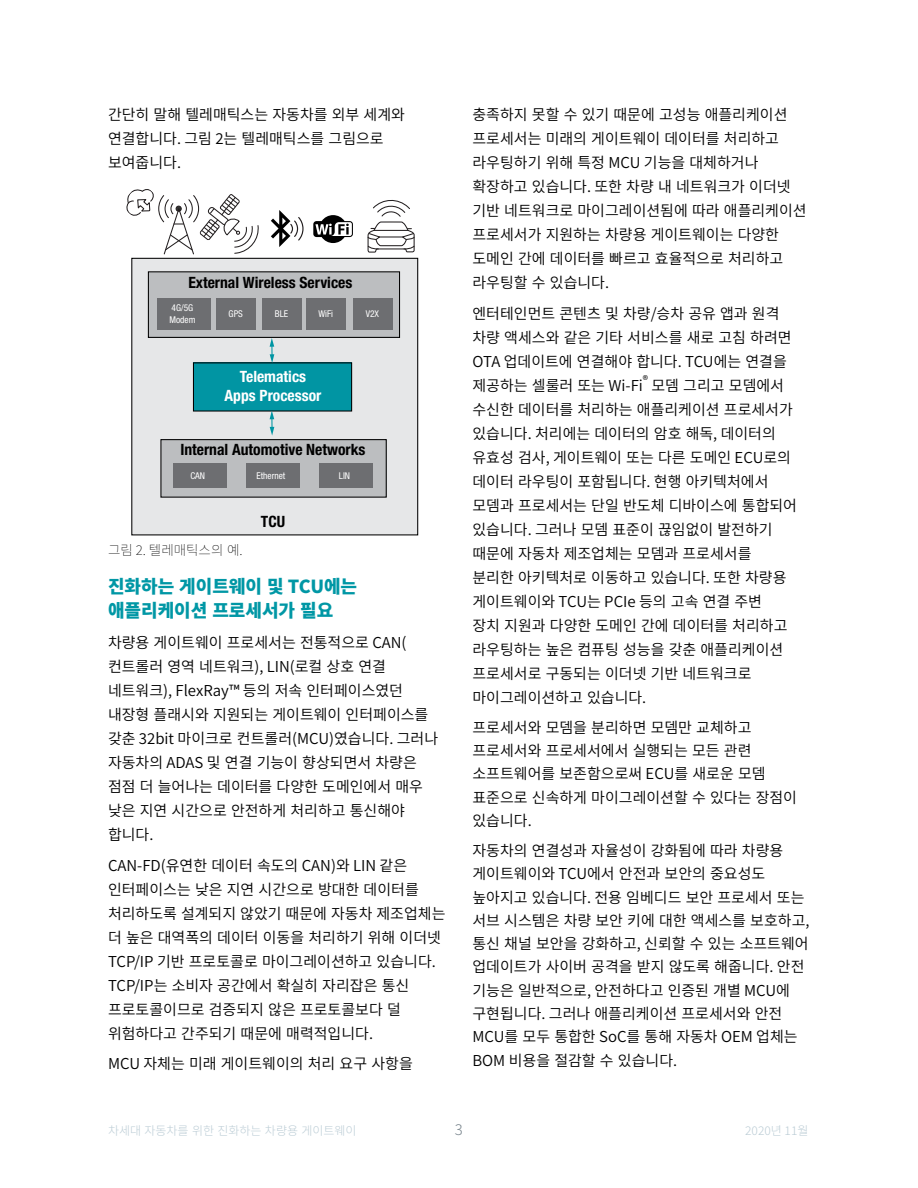
<style>
.page{position:relative;width:918px;height:1188px;background:#fff}
.page>*{position:absolute;margin:0;border:0;box-sizing:border-box;transform-origin:0 0}
.t1{font:800 18px/24px "Source Han Sans KR";color:#0097a5}
.t2{font:700 condensed 15.6px "Helvetica Neue LT Std";color:#000}
.t3{font:700 condensed 15.6px/18.8px "Helvetica Neue LT Std";color:#fff;text-align:center}
.t4{font:15px/24px "Source Han Sans KR";color:#000}
.t5{font:300 15px "Source Han Sans KR";color:#79858d}
.t6{font:200 13.5px "Source Han Sans KR";color:#000}
.t7{font:300 12px "Source Han Sans KR";color:#bbccd5}
.t8{font:11.25px "Source Han Sans KR";color:#000}
.t9{font:condensed 9.3px/11.2px "Helvetica Neue LT Std";color:#fff}
</style>
<div class="page">
<div style="left:132px;top:258px;width:286px;height:277px;background:#e6e7e8"></div>
<div style="left:131px;top:258px;width:287px;height:277px;border:1px solid #000"></div>
<div style="left:148px;top:272px;width:252px;height:65px;background:#bcbec0"></div>
<div style="left:148px;top:271px;width:252px;height:67px;border:1px solid #000"></div>
<div style="left:161px;top:440px;width:225px;height:57px;background:#bcbec0"></div>
<div style="left:160px;top:439px;width:227px;height:59px;border:1px solid #000"></div>
<div style="left:193px;top:363px;width:159px;height:48px;background:#0195a3"></div>
<div style="left:158px;top:298px;width:53px;height:32px;background:#6d6e71"></div>
<svg style="left:270px;top:338px;width:4px;height:25px"></svg>
<svg style="left:270px;top:411px;width:4px;height:25px"></svg>
<div style="left:216px;top:298px;width:40px;height:32px;background:#6d6e71"></div>
<div style="left:173px;top:463px;width:54px;height:24px;background:#6d6e71"></div>
<div style="left:246px;top:463px;width:54px;height:24px;background:#6d6e71"></div>
<div style="left:320px;top:463px;width:53px;height:24px;background:#6d6e71"></div>
<div style="left:262px;top:298px;width:40px;height:32px;background:#6d6e71"></div>
<div style="left:306px;top:298px;width:40px;height:32px;background:#6d6e71"></div>
<div style="left:353px;top:298px;width:40px;height:32px;background:#6d6e71"></div>
<svg style="left:368px;top:200px;width:47px;height:53px"></svg>
<svg style="left:126px;top:189px;width:133px;height:65px"></svg>
<svg style="left:271px;top:210px;width:33px;height:37px"></svg>
<svg style="left:313px;top:215px;width:40px;height:28px"></svg>
<p class="t4" style="left:108px;top:103px;width:298px">간단히 말해 텔레매틱스는 자동차를 외부 세계와 연결합니다. 그림 2는 텔레매틱스를 그림으로 보여줍니다.</p>
<p class="t2" style="left:188px;top:273px;width:166px">External Wireless Services</p>
<p class="t9" style="left:169px;top:303px;width:28px">4G/5G<br>Modem</p>
<p class="t9" style="left:229px;top:308px;width:16px">GPS</p>
<p class="t9" style="left:275px;top:308px;width:15px">BLE</p>
<p class="t9" style="left:319px;top:308px;width:16px">WiFi</p>
<p class="t9" style="left:366px;top:308px;width:15px">V2X</p>
<p class="t3" style="left:225px;top:367px;width:98px">Telematics<br>Apps Processor</p>
<p class="t2" style="left:180px;top:440px;width:187px">Internal Automotive Networks</p>
<p class="t9" style="left:190px;top:470px;width:16px">CAN</p>
<p class="t9" style="left:256px;top:470px;width:30px">Ethernet</p>
<p class="t9" style="left:339px;top:470px;width:13px">LIN</p>
<p class="t6" style="left:108px;top:542px;width:136px">그림 2. 텔레매틱스의 예.</p>
<p class="t2" style="left:261px;top:512px;width:26px">TCU</p>
<p class="t1" style="left:108px;top:575px;width:251px">진화하는 게이트웨이 및 TCU에는 애플리케이션 프로세서가 필요</p>
<p class="t4" style="left:108px;top:631px;width:332px">차량용 게이트웨이 프로세서는 전통적으로 CAN( 컨트롤러 영역 네트워크), LIN(로컬 상호 연결 네트워크), FlexRay™ 등의 저속 인터페이스였던 내장형 플래시와 지원되는 게이트웨이 인터페이스를 갖춘 32bit 마이크로 컨트롤러(MCU)였습니다. 그러나 자동차의 ADAS 및 연결 기능이 향상되면서 차량은 점점 더 늘어나는 데이터를 다양한 도메인에서 매우 낮은 지연 시간으로 안전하게 처리하고 통신해야 합니다.</p>
<p class="t4" style="left:108px;top:853px;width:339px">CAN-FD(유연한 데이터 속도의 CAN)와 LIN 같은 인터페이스는 낮은 지연 시간으로 방대한 데이터를 처리하도록 설계되지 않았기 때문에 자동차 제조업체는 더 높은 대역폭의 데이터 이동을 처리하기 위해 이더넷<br>TCP/IP 기반 프로토콜로 마이그레이션하고 있습니다.<br>TCP/IP는 소비자 공간에서 확실히 자리잡은 통신 프로토콜이므로 검증되지 않은 프로토콜보다 덜 위험하다고 간주되기 때문에 매력적입니다.</p>
<p class="t4" style="left:108px;top:1052px;width:306px">MCU 자체는 미래 게이트웨이의 처리 요구 사항을</p>
<p class="t4" style="left:472px;top:103px;width:336px">충족하지 못할 수 있기 때문에 고성능 애플리케이션 프로세서는 미래의 게이트웨이 데이터를 처리하고 라우팅하기 위해 특정 MCU 기능을 대체하거나 확장하고 있습니다. 또한 차량 내 네트워크가 이더넷 기반 네트워크로 마이그레이션됨에 따라 애플리케이션 프로세서가 지원하는 차량용 게이트웨이는 다양한 도메인 간에 데이터를 빠르고 효율적으로 처리하고 라우팅할 수 있습니다.</p>
<p class="t4" style="left:472px;top:302px;width:321px">엔터테인먼트 콘텐츠 및 차량/승차 공유 앱과 원격 차량 액세스와 같은 기타 서비스를 새로 고침 하려면<br>OTA 업데이트에 연결해야 합니다. TCU에는 연결을 제공하는 셀룰러 또는 Wi-Fi</p>
<p class="t8" style="left:643px;top:374px;width:7px">®</p>
<p class="t4" style="left:472px;top:374px;width:326px;text-indent:179px">모뎀 그리고 모뎀에서 수신한 데이터를 처리하는 애플리케이션 프로세서가 있습니다. 처리에는 데이터의 암호 해독, 데이터의 유효성 검사, 게이트웨이 또는 다른 도메인 ECU로의 데이터 라우팅이 포함됩니다. 현행 아키텍처에서 모뎀과 프로세서는 단일 반도체 디바이스에 통합되어 있습니다. 그러나 모뎀 표준이 끊임없이 발전하기 때문에 자동차 제조업체는 모뎀과 프로세서를<br>분리한 아키텍처로 이동하고 있습니다. 또한 차량용 게이트웨이와 TCU는 PCIe 등의 고속 연결 주변<br>장치 지원과 다양한 도메인 간에 데이터를 처리하고 라우팅하는 높은 컴퓨팅 성능을 갖춘 애플리케이션 프로세서로 구동되는 이더넷 기반 네트워크로 마이그레이션하고 있습니다.</p>
<p class="t4" style="left:472px;top:716px;width:326px;line-height:23.2px">프로세서와 모뎀을 분리하면 모뎀만 교체하고 프로세서와 프로세서에서 실행되는 모든 관련 소프트웨어를 보존함으로써 ECU를 새로운 모뎀 표준으로 신속하게 마이그레이션할 수 있다는 장점이 있습니다.</p>
<p class="t4" style="left:472px;top:839px;width:339px;line-height:23.4px">자동차의 연결성과 자율성이 강화됨에 따라 차량용 게이트웨이와 TCU에서 안전과 보안의 중요성도 높아지고 있습니다. 전용 임베디드 보안 프로세서 또는 서브 시스템은 차량 보안 키에 대한 액세스를 보호하고, 통신 채널 보안을 강화하고, 신뢰할 수 있는 소프트웨어 업데이트가 사이버 공격을 받지 않도록 해줍니다. 안전 기능은 일반적으로, 안전하다고 인증된 개별 MCU에 구현됩니다. 그러나 애플리케이션 프로세서와 안전<br>MCU를 모두 통합한 SoC를 통해 자동차 OEM 업체는<br>BOM 비용을 절감할 수 있습니다.</p>
<p class="t7" style="left:108px;top:1124px;width:250px">차세대 자동차를 위한 진화하는 차량용 게이트웨이</p>
<p class="t5" style="left:455px;top:1121px;width:10px">3</p>
<p class="t7" style="left:745px;top:1124px;width:65px">2020년 11월</p>
</div>
